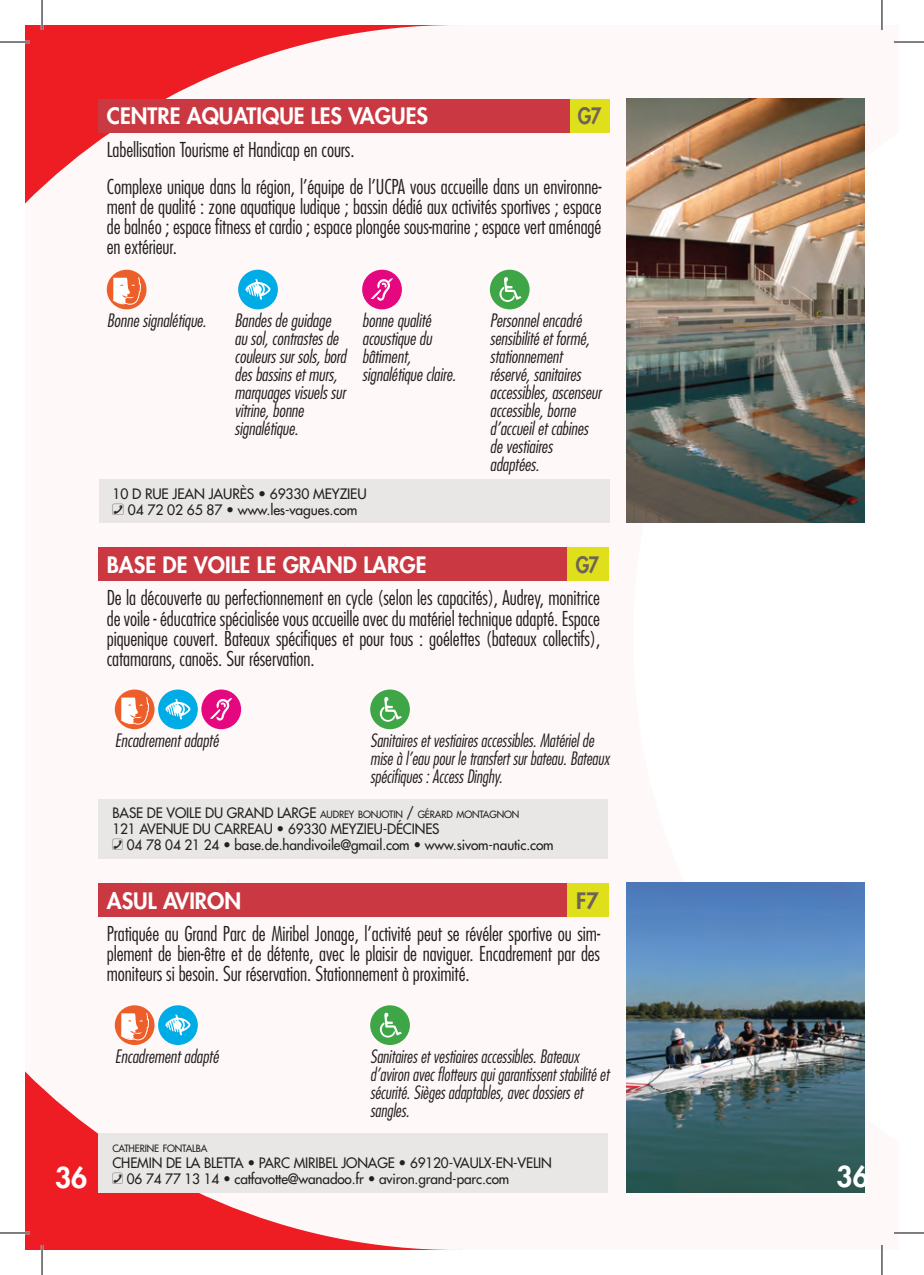
<style>
.page{position:relative;width:924px;height:1275px;background:#fff}
.page>*{position:absolute;margin:0;border:0;box-sizing:border-box;transform-origin:0 0}
.t1{font:800 28px "Futura";color:#fff}
.t2{font:800 22px "Futura";color:#fff}
.t3{font:800 22px "Futura";color:#6f6259;scale:.84 1}
.t4{font:800 22px "Futura";color:#6f6259}
.t5{font:300 condensed 20px/20px "Futura";letter-spacing:-.005em;color:#231f20;text-align:justify}
.t6{font:italic 300 condensed 18px/18px "Futura";letter-spacing:-.005em;color:#231f20}
.t7{font:italic 300 condensed 18px/18px "Futura";letter-spacing:-.005em;color:#231f20;scale:.95 1}
.t8{font:14px/16px "Futura";letter-spacing:-.01em;color:#231f20}
.t9{font:9.8px "Futura";letter-spacing:-.015em;color:#231f20}
.s1{font-family:"Pictos GH2004"}
.s2{font-size:14px}
</style>
<div class="page">
<svg style="left:25px;top:25px;width:437px;height:1225px"></svg>
<div style="left:99px;top:99px;width:470px;height:33px;background:#ca3842"></div>
<div style="left:569px;top:99px;width:40px;height:33px;background:#dfe01b"></div>
<div style="left:99px;top:479px;width:510px;height:43px;background:#e9e7e5"></div>
<div style="left:107px;top:270px;width:39px;height:39px;background:#ec5f2b;border-radius:50%"></div>
<svg style="left:113px;top:277px;width:27px;height:29px"></svg>
<div style="left:238px;top:270px;width:40px;height:39px;background:#00ace6;border-radius:50%"></div>
<svg style="left:245px;top:279px;width:26px;height:21px"></svg>
<div style="left:362px;top:270px;width:39px;height:39px;background:#e5077f;border-radius:50%"></div>
<svg style="left:371px;top:278px;width:22px;height:23px"></svg>
<div style="left:489px;top:270px;width:40px;height:39px;background:#3ea647;border-radius:50%"></div>
<svg style="left:499px;top:277px;width:22px;height:25px"></svg>
<div style="left:99px;top:547px;width:467px;height:34px;background:#ca3842"></div>
<div style="left:566px;top:547px;width:42px;height:34px;background:#dfe01b"></div>
<div style="left:99px;top:799px;width:509px;height:59px;background:#e9e7e5"></div>
<div style="left:115px;top:689px;width:39px;height:40px;background:#ec5f2b;border-radius:50%"></div>
<svg style="left:121px;top:697px;width:27px;height:29px"></svg>
<div style="left:158px;top:689px;width:40px;height:40px;background:#00ace6;border-radius:50%"></div>
<svg style="left:165px;top:699px;width:26px;height:20px"></svg>
<div style="left:201px;top:689px;width:40px;height:40px;background:#e5077f;border-radius:50%"></div>
<svg style="left:210px;top:698px;width:22px;height:23px"></svg>
<div style="left:370px;top:689px;width:39px;height:40px;background:#3ea647;border-radius:50%"></div>
<svg style="left:379px;top:697px;width:22px;height:25px"></svg>
<div style="left:99px;top:883px;width:467px;height:34px;background:#ca3842"></div>
<div style="left:566px;top:883px;width:42px;height:34px;background:#dfe01b"></div>
<div style="left:99px;top:1133px;width:509px;height:59px;background:#e9e7e5"></div>
<div style="left:115px;top:1005px;width:39px;height:40px;background:#ec5f2b;border-radius:50%"></div>
<svg style="left:121px;top:1013px;width:27px;height:28px"></svg>
<div style="left:158px;top:1005px;width:40px;height:40px;background:#00ace6;border-radius:50%"></div>
<svg style="left:165px;top:1014px;width:26px;height:21px"></svg>
<div style="left:370px;top:1005px;width:39px;height:40px;background:#3ea647;border-radius:50%"></div>
<svg style="left:379px;top:1012px;width:22px;height:25px"></svg>
<img style="left:626px;top:882px;width:238px;height:310px">
<img style="left:626px;top:99px;width:238px;height:424px">
<hr style="left:0;top:41px;width:30px;height:2px;background:#fff">
<hr style="left:0;top:1231px;width:30px;height:3px;background:#fff">
<hr style="left:41px;top:0;width:2px;height:30px;background:#fff">
<hr style="left:41px;top:1245px;width:2px;height:30px;background:#fff">
<hr style="left:0;top:42px;width:30px;height:1px;background:#000">
<hr style="left:893px;top:42px;width:30px;height:1px;background:#000">
<hr style="left:0;top:1232px;width:30px;height:1px;background:#000">
<hr style="left:893px;top:1232px;width:30px;height:1px;background:#000">
<hr style="left:42px;top:0;width:1px;height:30px;background:#000">
<hr style="left:42px;top:1245px;width:1px;height:30px;background:#000">
<hr style="left:881px;top:0;width:1px;height:30px;background:#000">
<hr style="left:881px;top:1245px;width:1px;height:30px;background:#000">
<p class="t2" style="left:107px;top:101px;width:322px">CENTRE AQUATIQUE LES VAGUES</p>
<p class="t3" style="left:577px;top:101px;width:29px">G7</p>
<p class="t5" style="left:107px;top:130px;width:496px;line-height:37px">Labellisation Tourisme et Handicap en cours.<br>Complexe unique dans la région, l’équipe de l’UCPA vous accueille dans un environne-</p>
<p class="t5" style="left:107px;top:196px;width:496px">ment de qualité : zone aquatique ludique ; bassin dédié aux activités sportives ; espace de balnéo ; espace fitness et cardio ; espace plongée sous-marine ; espace vert aménagé en extérieur.</p>
<p class="t6" style="left:107px;top:311px;width:101px">Bonne signalétique.</p>
<p class="t6" style="left:234px;top:311px;width:113px">Bandes de guidage au sol, contrastes de couleurs sur sols, bord des bassins et murs, marquages visuels sur vitrine, bonne signalétique.</p>
<p class="t6" style="left:362px;top:311px;width:95px">bonne qualité acoustique du bâtiment, signalétique claire.</p>
<p class="t6" style="left:489px;top:311px;width:113px">Personnel encadré sensibilité et formé, stationnement réservé, sanitaires accessibles, ascenseur accessible, borne d’accueil et cabines de vestiaires adaptées.</p>
<p class="t8" style="left:112px;top:485px;width:246px">10 D rue Jean Jaurès • 69330 MEYZIEU<br><span class="s1">J</span> 04 72 02 65 87 • www.les-vagues.com</p>
<p class="t2" style="left:107px;top:550px;width:321px">BASE DE VOILE LE GRAND LARGE</p>
<p class="t3" style="left:575px;top:550px;width:29px">G7</p>
<p class="t5" style="left:107px;top:588px;width:494px">De la découverte au perfectionnement en cycle (selon les capacités), Audrey, monitrice de voile - éducatrice spécialisée vous accueille avec du matériel technique adapté. Espace piquenique couvert. Bateaux spécifiques et pour tous : goélettes (bateaux collectifs), catamarans, canoës. Sur réservation.</p>
<p class="t6" style="left:115px;top:731px;width:105px">Encadrement adapté</p>
<p class="t7" style="left:370px;top:731px;width:253px">Sanitaires et vestiaires accessibles. Matériel de mise à l’eau pour le transfert sur bateau. Bateaux spécifiques : Access Dinghy.</p>
<p class="t9" style="left:112px;top:808px;width:408px"><span class="s2">Bas e de voile du grand large</span> AUDREY BONJOTIN <span class="s2">/</span> GÉRARD MONTAGNON</p>
<p class="t8" style="left:112px;top:821px;width:442px">121 avenue du Carreau • 69330 MEYZIEU -DÉCINES<br><span class="s1">J</span> 04 78 04 21 24 • base.de.handivoile@gmail.com • www.sivom-nautic.com</p>
<p class="t2" style="left:107px;top:886px;width:15px">ASU</p>
<p class="t2" style="left:148px;top:886px;width:95px">L AVIRON</p>
<p class="t4" style="left:576px;top:886px;width:24px">F7</p>
<p class="t5" style="left:107px;top:923px;width:494px">Pratiquée au Grand Parc de Miribel Jonage, l’activité peut se révéler sportive ou sim&shy;plement de bien-être et de détente, avec le plaisir de naviguer. Encadrement par des moniteurs si besoin. Sur réservation. Stationnement à proximité.</p>
<h1 class="t1" style="left:55px;top:1158px;width:34px">36</h1>
<p class="t6" style="left:115px;top:1047px;width:105px">Encadrement adapté</p>
<p class="t7" style="left:370px;top:1047px;width:253px">Sanitaires et vestiaires accessibles. Bateaux d’aviron avec flotteurs qui garantissent stabilité et sécurité. Sièges adaptables, avec dossiers et sangles.</p>
<p class="t9" style="left:112px;top:1142px;width:96px">CATHERINE FONTALBA</p>
<p class="t8" style="left:112px;top:1154px;width:245px">Chemin de la Bletta • PARC MIRI BEL JONA</p>
<p class="t8" style="left:112px;top:1154px;width:433px;text-indent:265px">GE • 69120-VAU LX-EN -VELIN<br><span class="s1">J</span> 06 74 77 13 14 • catfavotte@wanadoo.fr • aviron.grand-parc.com</p>
<h1 class="t1" style="left:836px;top:1158px;width:34px">36</h1>
</div>
